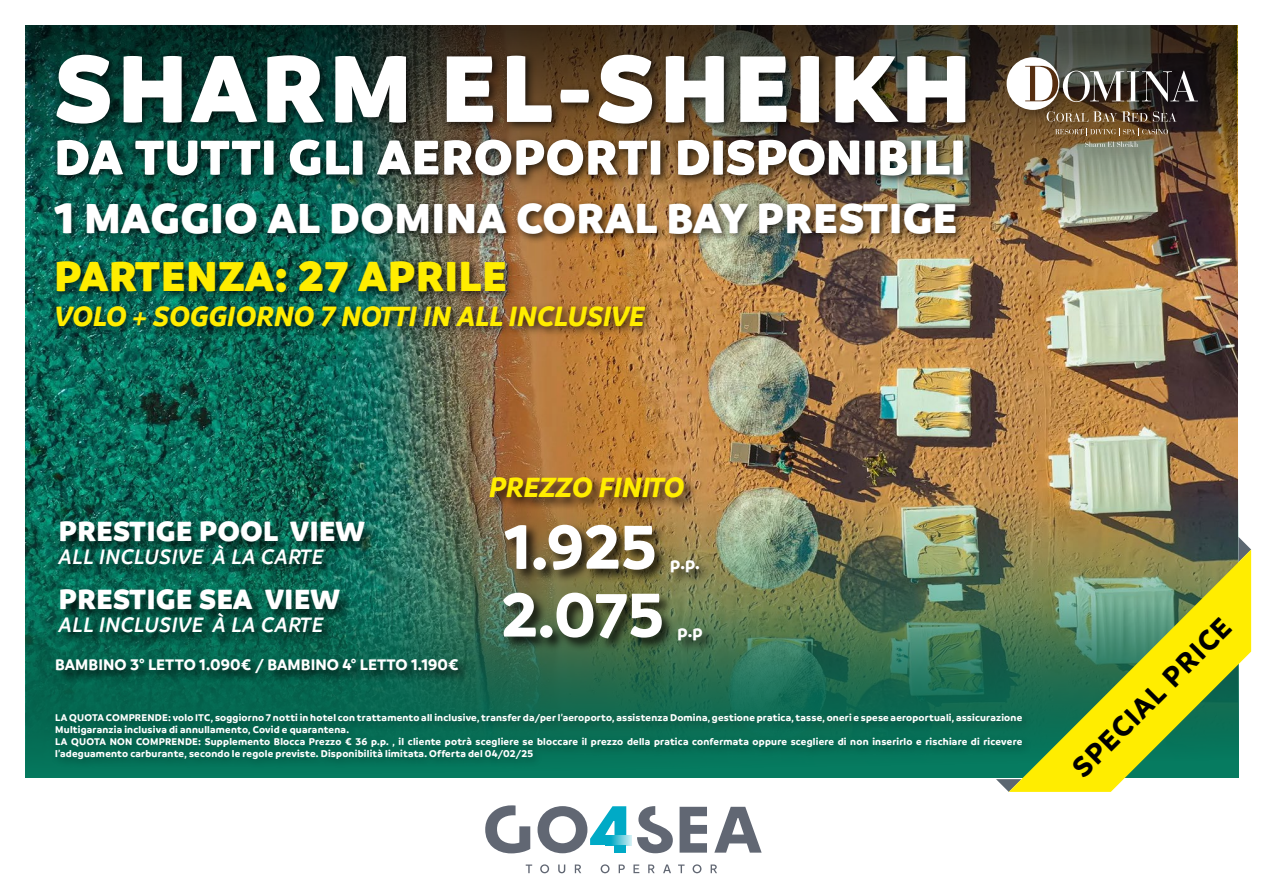
<style>
.page{position:relative;width:1263px;height:893px;background:#fff}
.page>*{position:absolute;margin:0;border:0;box-sizing:border-box;transform-origin:0 0}
.t1{font:900 102px "Branding";letter-spacing:.05em;color:#fff}
.t2{font:700 66px "Branding";color:#fff}
.t3{font:900 52.5px "Branding";letter-spacing:.005em;color:#fff}
.t4{font:900 45px "Branding";letter-spacing:.02em;color:#fff}
.t5{font:900 45px "Branding";letter-spacing:.02em;color:#ffed00}
.t6{font:italic 700 30px "Branding";color:#ffed00}
.t7{font:900 30px "Branding";letter-spacing:.02em;color:#fff}
.t8{font:700 30px "Branding";color:#000}
.t9{font:italic 600 22.5px "Branding";letter-spacing:.02em;color:#fff}
.t10{font:700 18px "Branding";color:#fff}
.t11{font:700 16.5px "Branding";letter-spacing:.005em;color:#fff}
.t12{font:700 10.5px/12px "Branding";letter-spacing:.02em;color:#fff}
</style>
<div class="page">
<img style="left:25px;top:26px;width:1213px;height:389px">
<img style="left:25px;top:415px;width:1214px;height:363px">
<img style="left:25px;top:26px;width:1211px;height:248px">
<div style="left:50px;top:50px;width:926px;height:288px;background:#000;opacity:.75"></div>
<div style="left:1005px;top:55px;width:206px;height:106px;background:#000;opacity:.24"></div>
<div style="left:1007px;top:57px;width:52px;height:53px;background:#fff;border-radius:50%"></div>
<svg style="left:1025px;top:66px;width:173px;height:36px"></svg>
<svg style="left:1055px;top:128px;width:113px;height:7px"></svg>
<svg style="left:1085px;top:141px;width:53px;height:6px"></svg>
<svg style="left:1047px;top:111px;width:100px;height:11px"></svg>
<svg style="left:1153px;top:111px;width:23px;height:11px"></svg>
<svg style="left:714px;top:807px;width:48px;height:46px"></svg>
<svg style="left:637px;top:806px;width:36px;height:47px"></svg>
<svg style="left:680px;top:807px;width:27px;height:46px"></svg>
<svg style="left:485px;top:805px;width:45px;height:48px"></svg>
<svg style="left:537px;top:806px;width:89px;height:47px"></svg>
<svg style="left:605px;top:835px;width:26px;height:10px"></svg>
<svg style="left:526px;top:864px;width:6px;height:9px"></svg>
<svg style="left:540px;top:864px;width:9px;height:9px"></svg>
<svg style="left:558px;top:864px;width:7px;height:9px"></svg>
<svg style="left:575px;top:864px;width:6px;height:9px"></svg>
<svg style="left:601px;top:864px;width:8px;height:9px"></svg>
<svg style="left:619px;top:864px;width:6px;height:9px"></svg>
<svg style="left:633px;top:864px;width:6px;height:9px"></svg>
<svg style="left:648px;top:864px;width:7px;height:9px"></svg>
<svg style="left:663px;top:864px;width:8px;height:9px"></svg>
<svg style="left:678px;top:864px;width:6px;height:9px"></svg>
<svg style="left:692px;top:864px;width:9px;height:9px"></svg>
<svg style="left:711px;top:864px;width:6px;height:9px"></svg>
<div style="left:50px;top:709px;width:982px;height:61px;background:#000;opacity:.3"></div>
<svg style="left:996px;top:779px;width:13px;height:13px"></svg>
<svg style="left:1238px;top:537px;width:13px;height:12px"></svg>
<svg style="left:1009px;top:549px;width:242px;height:243px;background:#8eab48"></svg>
<div style="left:57px;top:476px;width:659px;height:178px;background:#000;opacity:.75"></div>
<div style="left:54px;top:657px;width:417px;height:30px;background:#000;opacity:.75"></div>
<h1 class="t1" style="left:55px;top:28px;width:918px">SHARM EL-SHEIKH</h1>
<h3 class="t3" style="left:55px;top:126px;width:913px">DA TUTTI GLI AEROPORTI DISPONIBILI</h3>
<h3 class="t4" style="left:55px;top:191px;width:904px">1 MAGGIO AL DOMINA CORAL BAY PRESTIGE</h3>
<h3 class="t5" style="left:55px;top:250px;width:454px">PARTENZA: 27 APRILE</h3>
<h3 class="t6" style="left:55px;top:299px;width:592px">VOLO + SOGGIORNO 7 NOTTI IN ALL INCLUSIVE</h3>
<h3 class="t7" style="left:59px;top:514px;width:308px">PRESTIGE POOL VIEW</h3>
<h3 class="t9" style="left:59px;top:544px;width:266px">ALL INCLUSIVE À LA CARTE</h3>
<h3 class="t7" style="left:59px;top:582px;width:283px">PRESTIGE SEA VIEW</h3>
<h3 class="t9" style="left:59px;top:612px;width:266px">ALL INCLUSIVE À LA CARTE</h3>
<h3 class="t11" style="left:55px;top:655px;width:405px">BAMBINO 3° LETTO 1.090€ / BAMBINO 4° LETTO 1.190€</h3>
<h3 class="t6" style="left:489px;top:470px;width:197px">PREZZO FINITO</h3>
<h2 class="t2" style="left:504px;top:509px;width:154px">1.925</h2>
<h2 class="t2" style="left:501px;top:577px;width:164px">2.075</h2>
<h3 class="t10" style="left:670px;top:552px;width:31px">p.p.</h3>
<h3 class="t10" style="left:677px;top:620px;width:27px">p.p</h3>
<p class="t12" style="left:55px;top:711px;width:968px">LA QUOTA COMPRENDE: volo ITC, soggiorno 7 notti in hotel con trattamento all inclusive, transfer da/per l’aeroporto, assistenza Domina, gestione pratica, tasse, oneri e spese aeroportuali, assicurazione Multigaranzia inclusiva di annullamento, Covid e quarantena.<br>LA QUOTA NON COMPRENDE: Supplemento Blocca Prezzo € 36 p.p. , il cliente potrà scegliere se bloccare il prezzo della pratica confermata oppure scegliere di non inserirlo e rischiare di ricevere l’adeguamento carburante, secondo le regole previste. Disponibilità limitata. Offerta del 04/02/25</p>
<h3 class="t8" style="left:1065px;top:760px;width:213px;rotate:-45deg">SPECIAL PRICE</h3>
</div>
